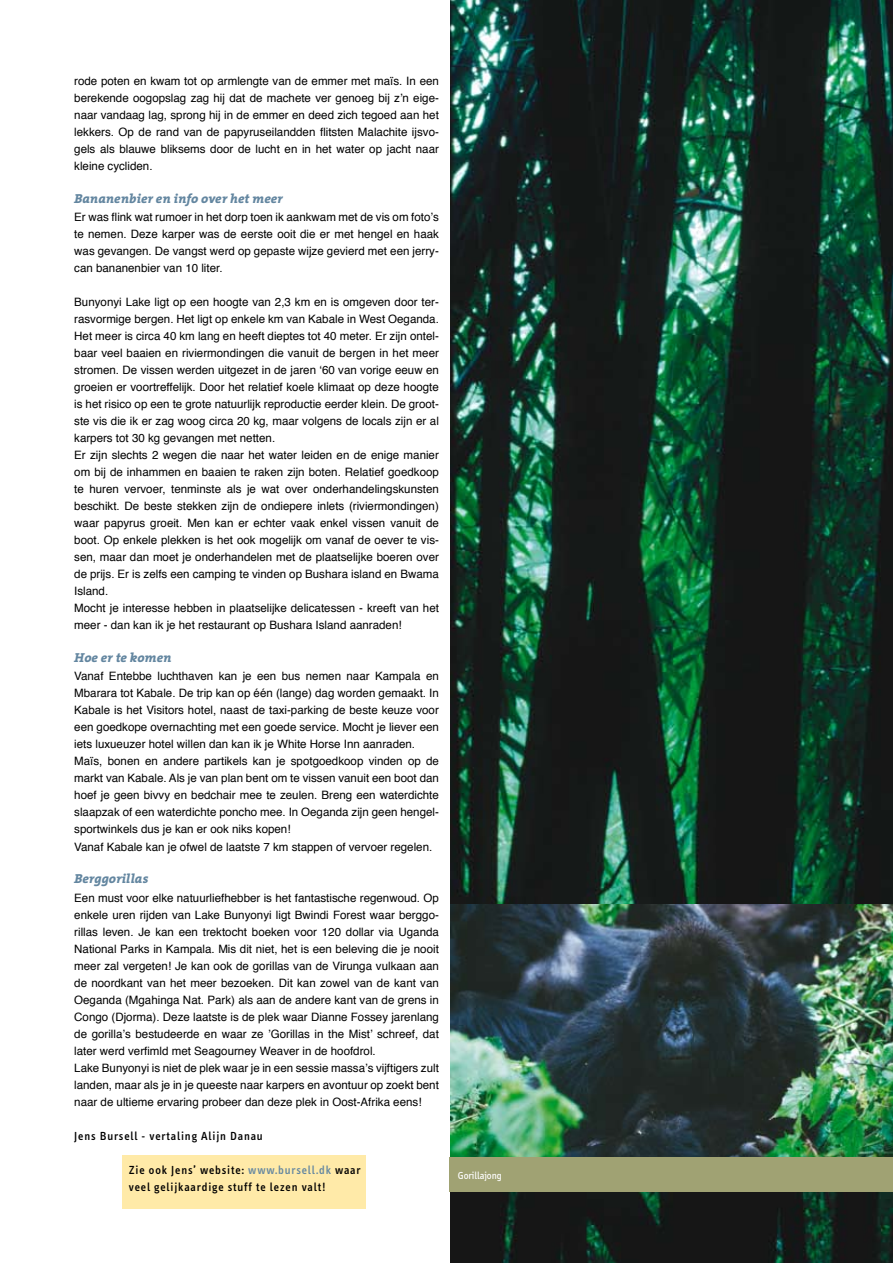
<style>
.page{position:relative;width:893px;height:1263px;background:#fff}
.page>*{position:absolute;margin:0;border:0;box-sizing:border-box;transform-origin:0 0}
.t1{font:italic 800 13.05px "The Serif";color:#6386a0}
.t2{font:500 12px/17px "Info Text";letter-spacing:.07em;color:#000}
.t3{font:11.55px/17px "Helvetica";color:#000}
.t4{font:10.5px "Info";color:#fff}
.s1{color:#6386a0}
</style>
<div class="page">
<img style="left:450px;top:0;width:443px;height:1263px">
<img style="left:450px;top:905px;width:443px;height:252px">
<div style="left:449px;top:1157px;width:444px;height:35px;background:#a0a273"></div>
<div style="left:122px;top:1155px;width:244px;height:53px;background:#ffeaa8"></div>
<p class="t3" style="left:74px;top:73px;width:366px;text-align:justify">rode poten en kwam tot op armlengte van de emmer met maïs. In een berekende oogopslag zag hij dat de machete ver genoeg bij z’n eige&shy;naar vandaag lag, sprong hij in de emmer en deed zich tegoed aan het lekkers. Op de rand van de papyruseilandden flitsten Malachite ijsvo&shy;gels als blauwe bliksems door de lucht en in het water op jacht naar kleine cycliden.</p>
<p class="t1" style="left:74px;top:187px;width:210px">Bananenbier en info over het meer</p>
<p class="t3" style="left:74px;top:209px;width:366px;text-align:justify">Er was flink wat rumoer in het dorp toen ik aankwam met de vis om foto’s te nemen. Deze karper was de eerste ooit die er met hengel en haak was gevangen. De vangst werd op gepaste wijze gevierd met een jerry&shy;can bananenbier van 10 liter.</p>
<p class="t3" style="left:74px;top:294px;width:366px">Bunyonyi Lake ligt op een hoogte van 2,3 km en is omgeven door ter&shy;rasvormige bergen. Het ligt op enkele km van Kabale in West Oeganda.<br>Het meer is circa 40 km lang en heeft dieptes tot 40 meter. Er zijn ontel&shy;baar veel baaien en riviermondingen die vanuit de bergen in het meer stromen. De vissen werden uitgezet in de jaren ‘60 van vorige eeuw en groeien er voortreffelijk. Door het relatief koele klimaat op deze hoogte is het risico op een te grote natuurlijk reproductie eerder klein. De groot&shy;ste vis die ik er zag woog circa 20 kg, maar volgens de locals zijn er al karpers tot 30 kg gevangen met netten.<br>Er zijn slechts 2 wegen die naar het water leiden en de enige manier om bij de inhammen en baaien te raken zijn boten. Relatief goedkoop te huren vervoer, tenminste als je wat over onderhandelingskunsten beschikt. De beste stekken zijn de ondiepere inlets (riviermondingen) waar papyrus groeit. Men kan er echter vaak enkel vissen vanuit de boot. Op enkele plekken is het ook mogelijk om vanaf de oever te vis&shy;sen, maar dan moet je onderhandelen met de plaatselijke boeren over de prijs. Er is zelfs een camping te vinden op Bushara island en Bwama Island.<br>Mocht je interesse hebben in plaatselijke delicatessen - kreeft van het meer - dan kan ik je het restaurant op Bushara Island aanraden!</p>
<p class="t1" style="left:74px;top:646px;width:99px">Hoe er te komen</p>
<p class="t3" style="left:74px;top:668px;width:366px">Vanaf Entebbe luchthaven kan je een bus nemen naar Kampala en Mbarara tot Kabale. De trip kan op één (lange) dag worden gemaakt. In Kabale is het Visitors hotel, naast de taxi-parking de beste keuze voor een goedkope overnachting met een goede service. Mocht je liever een iets luxueuzer hotel willen dan kan ik je White Horse Inn aanraden.<br>Maïs, bonen en andere partikels kan je spotgoedkoop vinden op de markt van Kabale. Als je van plan bent om te vissen vanuit een boot dan hoef je geen bivvy en bedchair mee te zeulen. Breng een waterdichte slaapzak of een waterdichte poncho mee. In Oeganda zijn geen hengel&shy;sportwinkels dus je kan er ook niks kopen!<br>Vanaf Kabale kan je ofwel de laatste 7 km stappen of vervoer regelen.</p>
<p class="t1" style="left:74px;top:868px;width:76px">Berggorillas</p>
<p class="t3" style="left:74px;top:889px;width:366px">Een must voor elke natuurliefhebber is het fantastische regenwoud. Op enkele uren rijden van Lake Bunyonyi ligt Bwindi Forest waar berggo&shy;rillas leven. Je kan een trektocht boeken voor 120 dollar via Uganda National Parks in Kampala. Mis dit niet, het is een beleving die je nooit meer zal vergeten! Je kan ook de gorillas van de Virunga vulkaan aan de noordkant van het meer bezoeken. Dit kan zowel van de kant van Oeganda (Mgahinga Nat. Park) als aan de andere kant van de grens in Congo (Djorma). Deze laatste is de plek waar Dianne Fossey jarenlang de gorilla’s bestudeerde en waar ze ’Gorillas in the Mist’ schreef, dat later werd verfimld met Seagourney Weaver in de hoofdrol.<br>Lake Bunyonyi is niet de plek waar je in een sessie massa’s vijftigers zult landen, maar als je in je queeste naar karpers en avontuur op zoekt bent naar de ultieme ervaring probeer dan deze plek in Oost-Afrika eens!</p>
<p class="t2" style="left:74px;top:1127px;width:190px">Jens Bursell - vertaling Alijn Danau</p>
<p class="t2" style="left:129px;top:1161px;width:233px">Zie ook Jens’ website: <span class="s1">www.bursell.dk</span> waar veel gelijkaardige stuff te lezen valt!</p>
<p class="t4" style="left:458px;top:1169px;width:45px">Gorillajong</p>
</div>
